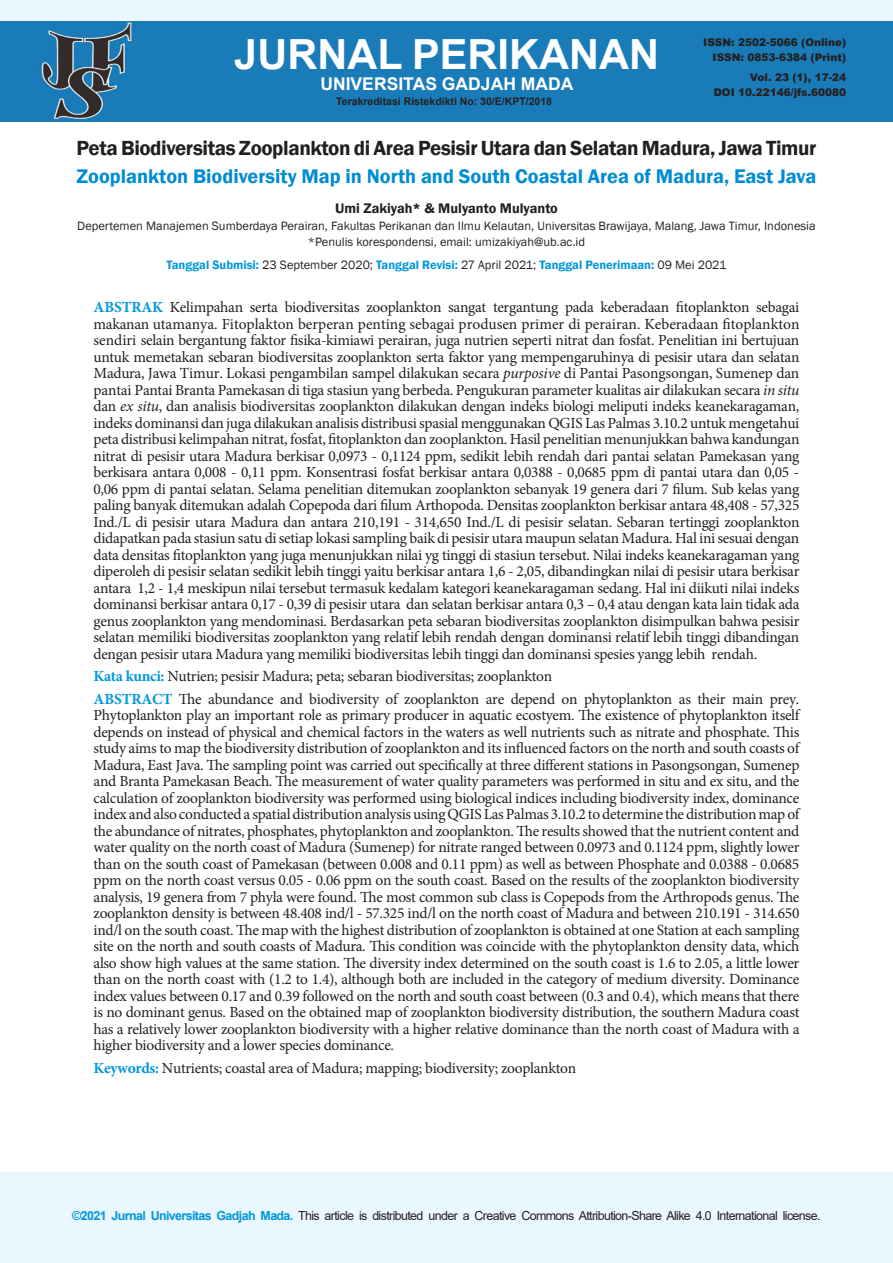
<style>
.page{position:relative;width:893px;height:1263px;background:#fff}
.page>*{position:absolute;margin:0;border:0;box-sizing:border-box;transform-origin:0 0}
.t1{font:700 41.55px "Arial";color:#fff}
.Judul_Indo{font:600 21px "Franklin Gothic";letter-spacing:-.02em;color:#231f20}
.Isi{font:600 20.25px "Franklin Gothic";color:#008cd3}
.t2{font:700 17.55px "Arial";color:#fff}
.Abstrak{font:15.45px/16.5px "Minion Pro";letter-spacing:-.02em;color:#231f20;text-align:justify}
.Isi-2{font:15.45px/16.5px "Minion Pro";letter-spacing:-.02em;color:#231f20;text-align:justify}
.BAB{font:15.45px "Minion Pro";letter-spacing:-.02em;color:#231f20}
.Judul_Indo-2{font:15.45px "Minion Pro";letter-spacing:-.02em;color:#231f20}
.Isi-3{font:600 14.25px "Franklin Gothic";color:#231f20}
.Isi-4{font:12.45px/16.5px "Franklin Gothic";color:#231f20;text-align:center}
.t3{font:12.45px "Arial";letter-spacing:-.05em;color:#231f20}
.Isi-5{font:600 12.45px "Franklin Gothic";color:#0097db}
.Sitasi{font:900 10.5px "Arial";color:#231f20}
.t4{font:700 10.5px "Arial";color:#231f20}
.s1{font-weight:400;color:#231f20}
.s2{font-weight:700;color:#0097db}
.s3{font-style:italic}
</style>
<div class="page">
<div style="left:0;top:0;width:893px;height:122px;background:#ebf7fe"></div>
<div style="left:0;top:21px;width:893px;height:101px;background:#197cb9"></div>
<img style="left:41px;top:22px;width:94px;height:97px">
<div style="left:0;top:1173px;width:893px;height:90px;background:#ebf7fe"></div>
<h1 class="t1" style="left:234px;top:25px;width:426px">JURNAL PERIKANAN</h1>
<p class="t2" style="left:320px;top:72px;width:255px">UNIVERSITAS GADJAH MADA</p>
<p class="t4" style="left:336px;top:94px;width:217px">Terakreditasi Ristekdikti No: 30/E/KPT/2018</p>
<p class="Sitasi" style="left:703px;top:34px;width:144px">ISSN: 2502-5066 (Online)</p>
<p class="Sitasi" style="left:713px;top:49px;width:135px">ISSN: 0853-6384 (Print)</p>
<p class="Sitasi" style="left:750px;top:69px;width:98px">Vol. 23 (1), 17-24</p>
<p class="Sitasi" style="left:714px;top:84px;width:134px">DOI 10.22146/jfs.60080</p>
<p class="Judul_Indo" style="left:77px;top:135px;width:741px">Peta Biodiversitas Zooplankton di Area Pesisir Utara dan Selatan Madura, Jawa Timur</p>
<p class="Isi" style="left:77px;top:164px;width:741px">Zooplankton Biodiversity Map in North and South Coastal Area of Madura, East Java</p>
<p class="Isi-3" style="left:335px;top:199px;width:224px">Umi Zakiyah* &amp; Mulyanto Mulyanto</p>
<p class="Isi-4" style="left:77px;top:217px;width:740px">Depertemen Manajemen Sumberdaya Perairan, Fakultas Perikanan dan Ilmu Kelautan, Universitas Brawijaya, Malang, Jawa Timur, Indonesia *Penulis korespondensi, email: umizakiyah@ub.ac.id</p>
<p class="Isi-5" style="left:166px;top:257px;width:561px">Tanggal Submisi: <span class="s1">23 September 2020;</span> Tanggal Revisi: <span class="s1">27 April 2021;</span> Tanggal Penerimaan: <span class="s1">09 Mei 2021</span></p>
<p class="Judul_Indo-2" style="left:94px;top:297px;width:707px"><span class="s2">ABSTRAK</span> Kelimpahan serta biodiversitas zooplankton sangat tergantung pada keberadaan fitoplankton sebagai</p>
<p class="Abstrak" style="left:94px;top:315px;width:707px">makanan utamanya. Fitoplakton berperan penting sebagai produsen primer di perairan. Keberadaan fitoplankton sendiri selain bergantung faktor fisika-kimiawi perairan, juga nutrien seperti nitrat dan fosfat. Penelitian ini bertujuan untuk memetakan sebaran biodiversitas zooplankton serta faktor yang mempengaruhinya di pesisir utara dan selatan Madura, Jawa Timur. Lokasi pengambilan sampel dilakukan secara <span class="s3">purposive</span> di Pantai Pasongsongan, Sumenep dan pantai Pantai Branta Pamekasan di tiga stasiun yang berbeda. Pengukuran parameter kualitas air dilakukan secara <span class="s3">in situ </span>dan <span class="s3">ex situ</span>, dan analisis biodiversitas zooplankton dilakukan dengan indeks biologi meliputi indeks keanekaragaman, indeks dominansi dan juga dilakukan analisis distribusi spasial menggunakan QGIS Las Palmas 3.10.2 untuk mengetahui peta distribusi kelimpahan nitrat, fosfat, fitoplankton dan zooplankton. Hasil penelitian menunjukkan bahwa kandungan nitrat di pesisir utara Madura berkisar 0,0973 - 0,1124 ppm, sedikit lebih rendah dari pantai selatan Pamekasan yang berkisara antara 0,008 - 0,11 ppm. Konsentrasi fosfat berkisar antara 0,0388 - 0,0685 ppm di pantai utara dan 0,05 - 0,06 ppm di pantai selatan. Selama penelitian ditemukan zooplankton sebanyak 19 genera dari 7 filum. Sub kelas yang paling banyak ditemukan adalah Copepoda dari filum Arthopoda. Densitas zooplankton berkisar antara 48,408 - 57,325<br>Ind./L di pesisir utara Madura dan antara 210,191 - 314,650 Ind./L di pesisir selatan. Sebaran tertinggi zooplankton didapatkan pada stasiun satu di setiap lokasi sampling baik di pesisir utara maupun selatan Madura. Hal ini sesuai dengan data densitas fitoplankton yang juga menunjukkan nilai yg tinggi di stasiun tersebut. Nilai indeks keanekaragaman yang diperoleh di pesisir selatan sedikit lebih tinggi yaitu berkisar antara 1,6 - 2,05, dibandingkan nilai di pesisir utara berkisar antara 1,2 - 1,4 meskipun nilai tersebut termasuk kedalam kategori keanekaragaman sedang. Hal ini diikuti nilai indeks dominansi berkisar antara 0,17 - 0,39 di pesisir utara dan selatan berkisar antara 0,3 – 0,4 atau dengan kata lain tidak ada genus zooplankton yang mendominasi. Berdasarkan peta sebaran biodiversitas zooplankton disimpulkan bahwa pesisir</p>
<p class="Abstrak" style="left:94px;top:629px;width:707px">selatan memiliki biodiversitas zooplankton yang relatif lebih rendah dengan dominansi relatif lebih tinggi dibandingan</p>
<p class="Abstrak" style="left:94px;top:642px;width:665px;line-height:22.5px">dengan pesisir utara Madura yang memiliki biodiversitas lebih tinggi dan dominansi spesies yangg lebih rendah.<br><span class="s2">Kata kunci:</span> Nutrien; pesisir Madura; peta; sebaran biodiversitas; zooplankton</p>
<p class="Abstrak" style="left:94px;top:690px;width:707px"><span class="s2">ABSTRACT</span> The abundance and biodiversity of zooplankton are depend on phytoplankton as their main prey.</p>
<p class="Abstrak" style="left:94px;top:707px;width:707px">Phytoplankton play an important role as primary producer in aquatic ecostyem. The existence of phytoplankton itself depends on instead of physical and chemical factors in the waters as well nutrients such as nitrate and phosphate. This study aims to map the biodiversity distribution of zooplankton and its influenced factors on the north and south coasts of Madura, East Java. The sampling point was carried out specifically at three different stations in Pasongsongan, Sumenep and Branta Pamekasan Beach. The measurement of water quality parameters was performed in situ and ex situ, and the calculation of zooplankton biodiversity was performed using biological indices including biodiversity index, dominance index and also conducted a spatial distribution analysis using QGIS Las Palmas 3.10.2 to determine the distribution map of the abundance of nitrates, phosphates, phytoplankton and zooplankton. The results showed that the nutrient content and water quality on the north coast of Madura (Sumenep) for nitrate ranged between 0.0973 and 0.1124 ppm, slightly lower than on the south coast of Pamekasan (between 0.008 and 0.11 ppm) as well as between Phosphate and 0.0388 - 0.0685 ppm on the north coast versus 0.05 - 0.06 ppm on the south coast. Based on the results of the zooplankton biodiversity analysis, 19 genera from 7 phyla were found. The most common sub class is Copepods from the Arthropods genus. The zooplankton density is between 48.408 ind/l - 57.325 ind/l on the north coast of Madura and between 210.191 - 314.650 ind/l on the south coast. The map with the highest distribution of zooplankton is obtained at one Station at each sampling</p>
<p class="Abstrak" style="left:94px;top:938px;width:707px">site on the north and south coasts of Madura. This condition was coincide with the phytoplankton density data, which also show high values at the same station. The diversity index determined on the south coast is 1.6 to 2.05, a little lower</p>
<p class="BAB" style="left:94px;top:969px;width:707px">than on the north coast with (1.2 to 1.4), although both are included in the category of medium diversity. Dominance</p>
<p class="Isi-2" style="left:94px;top:987px;width:707px">index values between 0.17 and 0.39 followed on the north and south coast between (0.3 and 0.4), which means that there is no dominant genus. Based on the obtained map of zooplankton biodiversity distribution, the southern Madura coast has a relatively lower zooplankton biodiversity with a higher relative dominance than the north coast of Madura with a higher biodiversity and a lower species dominance.</p>
<p class="Isi-2" style="left:94px;top:1059px;width:484px"><span class="s2">Keywords:</span> Nutrients; coastal area of Madura; mapping; biodiversity; zooplankton</p>
<p class="t3" style="left:72px;top:1207px;width:750px"><span class="s2">©2021 Jurnal Universitas Gadjah Mada.</span> This article is distributed under a Creative Commons Attribution-Share Alike 4.0 International license.</p>
</div>
